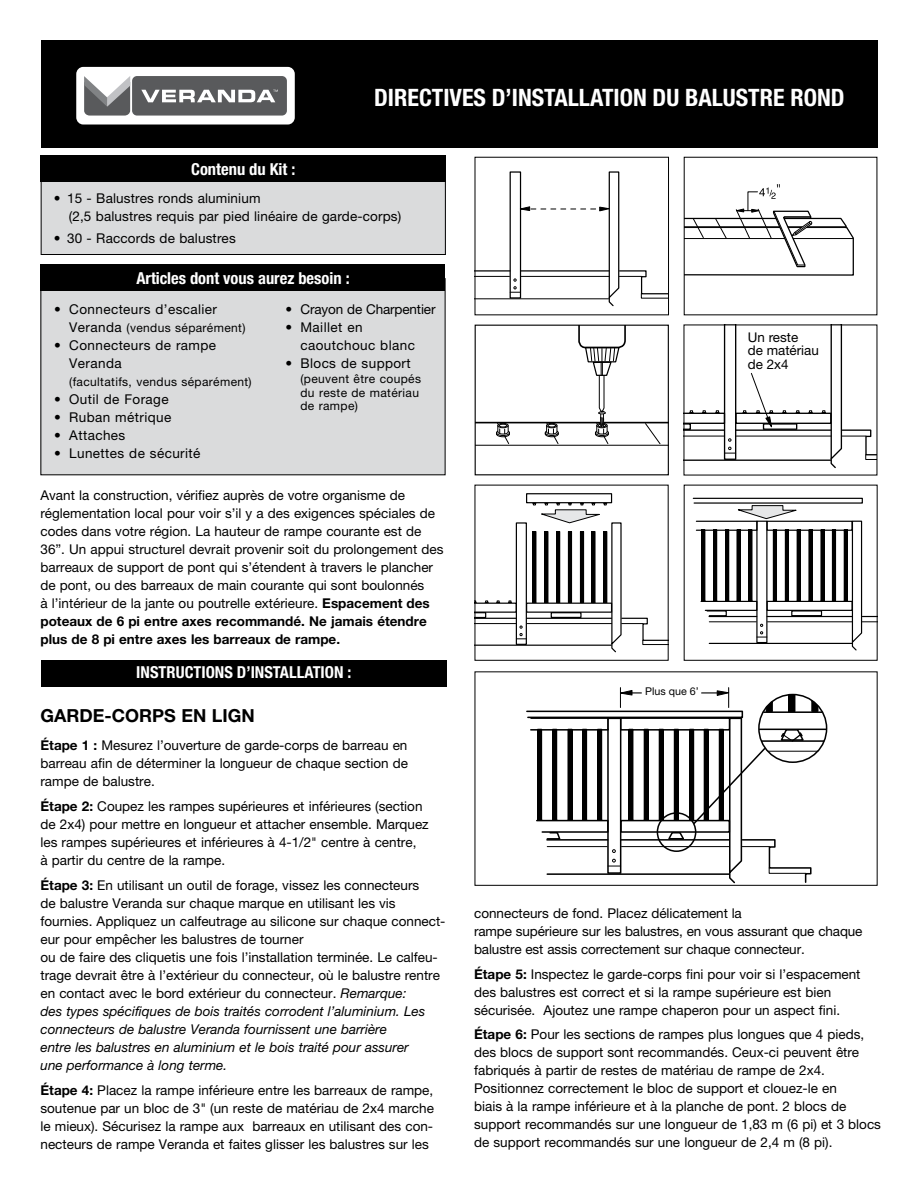
<style>
.page{position:relative;width:918px;height:1188px;background:#fff}
.page>*{position:absolute;margin:0;border:0;box-sizing:border-box;transform-origin:0 0}
.t1{font:700 condensed 24px "Helvetica Neue LT Std";color:#fff}
.t2{font:700 18px "Helvetica Neue LT Std";color:#000}
.t3{font:700 condensed 16.5px "Helvetica Neue LT Std";color:#fff}
.t4{font:13.5px/18px "Helvetica Neue LT Std";color:#000}
.t5{font:13.5px/18px "Helvetica Neue LT Std";letter-spacing:.03em;color:#000}
.t6{font:13.35px/13.4px "Helvetica Neue LT Std";color:#000}
.t7{font:12px/13.5px "Helvetica Neue LT Std";letter-spacing:.03em;color:#000}
.t8{font:10.65px "Helvetica Neue LT Std";color:#000}
.s1{font-size:13.5px}
.s2{font-weight:700}
.s3{font-style:italic}
</style>
<div class="page">
<div style="left:41px;top:40px;width:837px;height:108px;background:#000"></div>
<div style="left:41px;top:168px;width:404px;height:87px;background:#dadbdc"></div>
<div style="left:41px;top:168px;width:405px;height:87px;border:1px solid #000"></div>
<div style="left:41px;top:155px;width:405px;height:27px;background:#000"></div>
<div style="left:41px;top:279px;width:404px;height:196px;background:#dadbdc"></div>
<div style="left:40px;top:264px;width:406px;height:27px;background:#000"></div>
<div style="left:41px;top:660px;width:405px;height:27px;background:#000"></div>
<hr style="left:475px;top:270px;width:35px;height:2px;background:#000">
<hr style="left:475px;top:276px;width:35px;height:1px;background:#000">
<hr style="left:475px;top:299px;width:134px;height:1px;background:#000">
<svg style="left:510px;top:171px;width:157px;height:136px"></svg>
<svg style="left:477px;top:327px;width:190px;height:119px"></svg>
<svg style="left:686px;top:184px;width:168px;height:92px"></svg>
<div style="left:735px;top:413px;width:97px;height:11px;border:1px solid #000"></div>
<hr style="left:736px;top:429px;width:95px;height:2px;background:#000">
<hr style="left:736px;top:436px;width:95px;height:1px;background:#000">
<hr style="left:684px;top:460px;width:147px;height:1px;background:#000">
<svg style="left:796px;top:410px;width:4px;height:3px"></svg>
<svg style="left:822px;top:327px;width:53px;height:142px"></svg>
<div style="left:763px;top:423px;width:34px;height:7px;border:1px solid #000"></div>
<svg style="left:686px;top:327px;width:50px;height:133px"></svg>
<svg style="left:743px;top:373px;width:30px;height:54px"></svg>
<div style="left:526px;top:603px;width:86px;height:10px;border:1px solid #000"></div>
<div style="left:516px;top:522px;width:11px;height:123px;border:1px solid #000"></div>
<hr style="left:527px;top:618px;width:84px;height:1px;background:#000">
<hr style="left:475px;top:623px;width:41px;height:1px;background:#000">
<hr style="left:527px;top:623px;width:85px;height:1px;background:#000">
<hr style="left:475px;top:645px;width:136px;height:1px;background:#000">
<svg style="left:516px;top:626px;width:10px;height:14px"></svg>
<div style="left:526px;top:493px;width:86px;height:10px;border:1px solid #000"></div>
<svg style="left:533px;top:503px;width:134px;height:150px"></svg>
<div style="left:551px;top:612px;width:31px;height:6px;border:1px solid #000"></div>
<svg style="left:477px;top:601px;width:40px;height:18px"></svg>
<div style="left:533px;top:531px;width:3px;height:72px;border:1px solid #000"></div>
<div style="left:545px;top:531px;width:3px;height:72px;border:1px solid #000"></div>
<div style="left:556px;top:531px;width:4px;height:72px;border:1px solid #000"></div>
<div style="left:568px;top:531px;width:4px;height:72px;border:1px solid #000"></div>
<div style="left:580px;top:531px;width:4px;height:72px;border:1px solid #000"></div>
<div style="left:592px;top:531px;width:3px;height:72px;border:1px solid #000"></div>
<div style="left:604px;top:531px;width:3px;height:72px;border:1px solid #000"></div>
<svg style="left:692px;top:497px;width:183px;height:154px"></svg>
<hr style="left:760px;top:729px;width:66px;height:1px;background:#000">
<hr style="left:764px;top:711px;width:58px;height:2px;background:#000">
<hr style="left:762px;top:740px;width:62px;height:2px;background:#000">
<svg style="left:526px;top:688px;width:292px;height:196px"></svg>
<div style="left:475px;top:672px;width:403px;height:214px;border:1px solid #000"></div>
<div style="left:76px;top:67px;width:219px;height:58px;background:#fff;border-radius:7px"></div>
<svg style="left:84px;top:76px;width:46px;height:40px"></svg>
<div style="left:132px;top:76px;width:155px;height:40px;background:#595a5c;border-radius:5px"></div>
<svg style="left:141px;top:90px;width:137px;height:12px"></svg>
<h1 class="t1" style="left:374px;top:83px;width:472px">DIRECTIVES D’INSTALLATION DU BALUSTRE ROND</h1>
<p class="t3" style="left:191px;top:159px;width:106px">Contenu du Kit :</p>
<p class="t4" style="left:69px;top:189px;width:334px;text-indent:-15px">• 15 - Balustres ronds aluminium<br>(2,5 balustres requis par pied linéaire de garde-corps)</p>
<p class="t4" style="left:54px;top:229px;width:183px">• 30 - Raccords de balustres</p>
<p class="t3" style="left:136px;top:268px;width:215px">Articles dont vous aurez besoin :</p>
<p class="t5" style="left:54px;top:300px;width:164px">• Connecteurs d’escalier</p>
<p class="t7" style="left:69px;top:321px;width:178px"><span class="s1">Veranda</span> (vendus séparément)</p>
<p class="t5" style="left:69px;top:336px;width:148px;text-indent:-15px">• Connecteurs de rampe<br>Veranda</p>
<p class="t7" style="left:69px;top:375px;width:184px">(facultatifs, vendus séparément)</p>
<p class="t5" style="left:54px;top:390px;width:116px">• Outil de Forage</p>
<p class="t5" style="left:54px;top:408px;width:119px">• Ruban métrique</p>
<p class="t5" style="left:54px;top:426px;width:73px">• Attaches</p>
<p class="t5" style="left:54px;top:444px;width:148px">• Lunettes de sécurité</p>
<p class="t4" style="left:40px;top:486px;width:405px">Avant la construction, vérifiez auprès de votre organisme de réglementation local pour voir s’il y a des exigences spéciales de codes dans votre région. La hauteur de rampe courante est de 36”. Un appui structurel devrait provenir soit du prolongement des barreaux de support de pont qui s’étendent à travers le plancher de pont, ou des barreaux de main courante qui sont boulonnés<br>à l’intérieur de la jante ou poutrelle extérieure. <span class="s2">Espacement des poteaux de 6 pi entre axes recommandé. Ne jamais étendre plus de 8 pi entre axes les barreaux de rampe.</span></p>
<p class="t4" style="left:285px;top:300px;width:152px">• Crayon de Charpentier</p>
<p class="t5" style="left:300px;top:318px;width:116px;text-indent:-15px">• Maillet en caoutchouc blanc</p>
<p class="t5" style="left:285px;top:354px;width:127px">• Blocs de support</p>
<p class="t7" style="left:300px;top:372px;width:122px">(peuvent être coupés du reste de matériau de rampe)</p>
<p class="t3" style="left:136px;top:663px;width:217px">INSTRUCTIONS D’INSTALLATION :</p>
<h2 class="t2" style="left:40px;top:704px;width:216px">GARDE-CORPS EN LIGN</h2>
<p class="t4" style="left:40px;top:736px;width:369px;text-align:justify"><span class="s2">Étape 1 :</span> Mesurez l’ouverture de garde-corps de barreau en barreau afin de déterminer la longueur de chaque section de rampe de balustre.</p>
<p class="t4" style="left:40px;top:797px;width:390px"><span class="s2">Étape 2:</span> Coupez les rampes supérieures et inférieures (section de 2x4) pour mettre en longueur et attacher ensemble. Marquez les rampes supérieures et inférieures à 4-1/2" centre à centre,<br>à partir du centre de la rampe.</p>
<p class="t4" style="left:40px;top:876px;width:407px"><span class="s2">Étape 3:</span> En utilisant un outil de forage, vissez les connecteurs<br>de balustre Veranda sur chaque marque en utilisant les vis fournies. Appliquez un calfeutrage au silicone sur chaque connect&shy;eur pour empêcher les balustres de tourner<br>ou de faire des cliquetis une fois l’installation terminée. Le calfeu&shy;trage devrait être à l’extérieur du connecteur, où le balustre rentre en contact avec le bord extérieur du connecteur. <span class="s3">Remarque:<br>des types spécifiques de bois traités corrodent l’aluminium. Les connecteurs de balustre Veranda fournissent une barrière<br>entre les balustres en aluminium et le bois traité pour assurer<br>une performance à long terme.</span></p>
<p class="t4" style="left:40px;top:1081px;width:395px;text-align:justify"><span class="s2">Étape 4:</span> Placez la rampe inférieure entre les barreaux de rampe, soutenue par un bloc de 3" (un reste de matériau de 2x4 marche le mieux). Sécurisez la rampe aux barreaux en utilisant des con&shy;necteurs de rampe Veranda et faites glisser les balustres sur les</p>
<p class="t6" style="left:748px;top:330px;width:72px">Un reste<br>de matériau de 2x4</p>
<p class="t8" style="left:645px;top:685px;width:55px">Plus que 6’</p>
<p class="t4" style="left:474px;top:904px;width:390px">connecteurs de fond. Placez délicatement la<br>rampe supérieure sur les balustres, en vous assurant que chaque balustre est assis correctement sur chaque connecteur.</p>
<p class="t4" style="left:474px;top:965px;width:388px"><span class="s2">Étape 5:</span> Inspectez le garde-corps fini pour voir si l’espacement des balustres est correct et si la rampe supérieure est bien sécurisée. Ajoutez une rampe chaperon pour un aspect fini.</p>
<p class="t4" style="left:474px;top:1025px;width:408px"><span class="s2">Étape 6:</span> Pour les sections de rampes plus longues que 4 pieds, des blocs de support sont recommandés. Ceux-ci peuvent être fabriqués à partir de restes de matériau de rampe de 2x4.<br>Positionnez correctement le bloc de support et clouez-le en<br>biais à la rampe inférieure et à la planche de pont. 2 blocs de support recommandés sur une longueur de 1,83 m (6 pi) et 3 blocs de support recommandés sur une longueur de 2,4 m (8 pi).</p>
</div>
